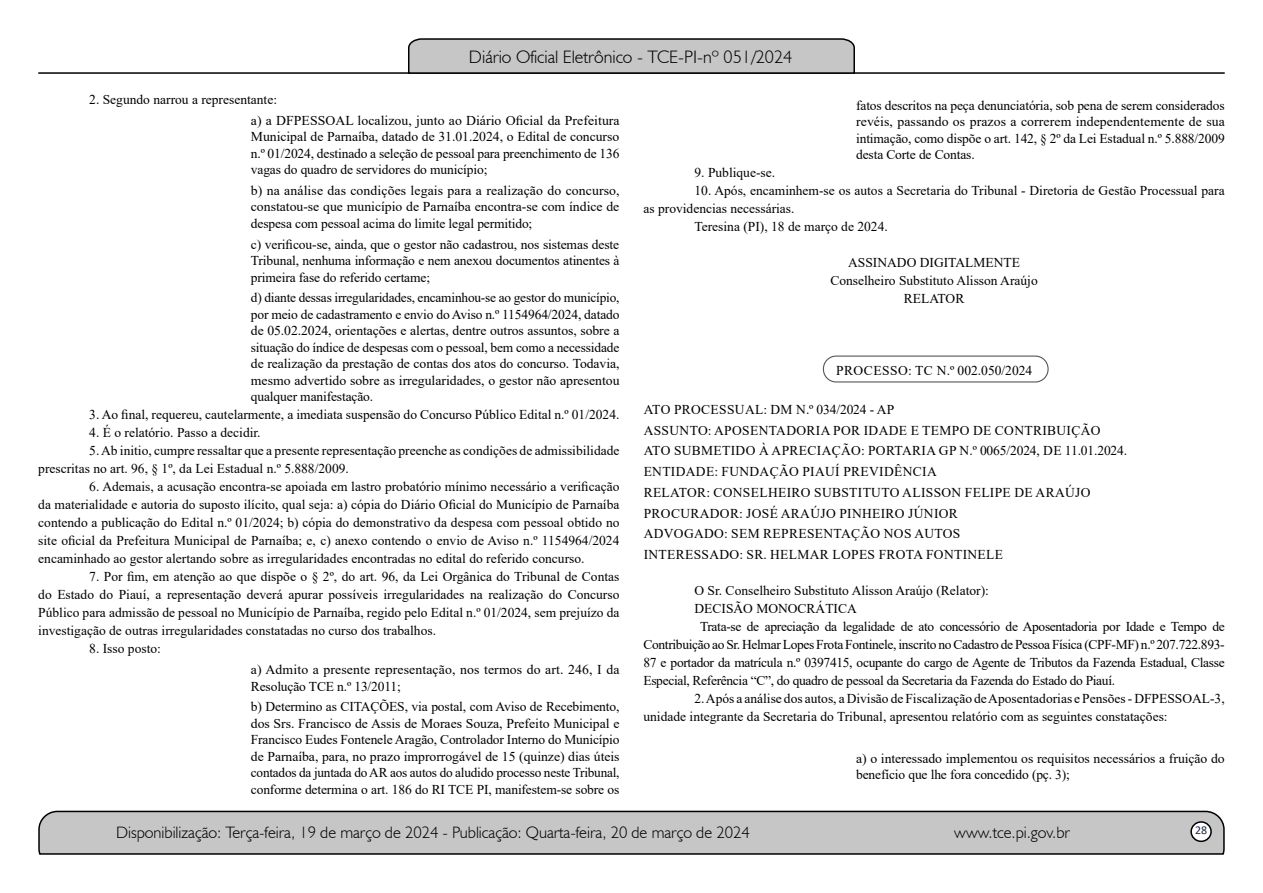
<style>
.page{position:relative;width:1263px;height:893px;background:#fff}
.page>*{position:absolute;margin:0;border:0;box-sizing:border-box;transform-origin:0 0}
.t1{font:300 18px "Humanist 521 BT";color:#000}
.t2{font:300 16.5px "Humanist 521 BT";color:#000}
.t3{font:13.5px/16.5px "Times New Roman";color:#000;text-align:justify}
.t4{font:13.5px "Times New Roman";letter-spacing:-.025em;color:#000}
.t5{font:13.5px/20.7px "Times New Roman";letter-spacing:.025em;color:#000}
.t6{font:13.5px "Times New Roman";letter-spacing:.035em;color:#000}
.t7{font:12px "Calibri";color:#212d4c}
</style>
<div class="page">
<svg style="left:38px;top:810px;width:1187px;height:45px;background:#b9b9b9"></svg>
<div style="left:1191px;top:822px;width:20px;height:19px;background:#fff;border-radius:50%"></div>
<div style="left:1190px;top:821px;width:22px;height:21px;border:2px solid #000;border-radius:50%"></div>
<hr style="left:38px;top:72px;width:1187px;height:2px;background:#000">
<svg style="left:407px;top:38px;width:449px;height:36px;background:#b4b4b4"></svg>
<div style="left:823px;top:356px;width:225px;height:27px;border:1px solid #575756;border-radius:13px"></div>
<h1 class="t1" style="left:469px;top:46px;width:325px">Diário Oficial Eletrônico - TCE-PI-nº 051/2024</h1>
<p class="t3" style="left:251px;top:89px;width:370px;line-height:20.7px;text-indent:-162px">2. Segundo narrou a representante:<br>a) a DFPESSOAL localizou, junto ao Diário Oficial da Prefeitura</p>
<p class="t3" style="left:251px;top:128px;width:370px">Municipal de Parnaíba, datado de 31.01.2024, o Edital de concurso n.º 01/2024, destinado a seleção de pessoal para preenchimento de 136 vagas do quadro de servidores do município;</p>
<p class="t3" style="left:251px;top:182px;width:370px">b) na análise das condições legais para a realização do concurso, constatou-se que município de Parnaíba encontra-se com índice de despesa com pessoal acima do limite legal permitido;</p>
<p class="t3" style="left:251px;top:235px;width:370px">c) verificou-se, ainda, que o gestor não cadastrou, nos sistemas deste Tribunal, nenhuma informação e nem anexou documentos atinentes à primeira fase do referido certame;</p>
<p class="t3" style="left:251px;top:289px;width:370px">d) diante dessas irregularidades, encaminhou-se ao gestor do município, por meio de cadastramento e envio do Aviso n.º 1154964/2024, datado de 05.02.2024, orientações e alertas, dentre outros assuntos, sobre a situação do índice de despesas com o pessoal, bem como a necessidade de realização da prestação de contas dos atos do concurso. Todavia, mesmo advertido sobre as irregularidades, o gestor não apresentou qualquer manifestação.</p>
<p class="t3" style="left:89px;top:406px;width:532px">3. Ao final, requereu, cautelarmente, a imediata suspensão do Concurso Público Edital n.º 01/2024.</p>
<p class="t3" style="left:89px;top:424px;width:173px">4. É o relatório. Passo a decidir.</p>
<p class="t3" style="left:38px;top:441px;width:583px;line-height:18px;text-indent:51px">5. Ab initio, cumpre ressaltar que a presente representação preenche as condições de admissibilidade prescritas no art. 96, § 1º, da Lei Estadual n.º 5.888/2009.</p>
<p class="t3" style="left:38px;top:477px;width:583px;line-height:18px;text-indent:51px">6. Ademais, a acusação encontra-se apoiada em lastro probatório mínimo necessário a verificação da materialidade e autoria do suposto ilícito, qual seja: a) cópia do Diário Oficial do Município de Parnaíba contendo a publicação do Edital n.º 01/2024; b) cópia do demonstrativo da despesa com pessoal obtido no site oficial da Prefeitura Municipal de Parnaíba; e, c) anexo contendo o envio de Aviso n.º 1154964/2024 encaminhado ao gestor alertando sobre as irregularidades encontradas no edital do referido concurso.</p>
<p class="t3" style="left:38px;top:567px;width:583px;line-height:18px;text-indent:51px">7. Por fim, em atenção ao que dispõe o § 2º, do art. 96, da Lei Orgânica do Tribunal de Contas do Estado do Piauí, a representação deverá apurar possíveis irregularidades na realização do Concurso Público para admissão de pessoal no Município de Parnaíba, regido pelo Edital n.º 01/2024, sem prejuízo da investigação de outras irregularidades constatadas no curso dos trabalhos.</p>
<p class="t3" style="left:89px;top:640px;width:73px">8. Isso posto:</p>
<p class="t3" style="left:251px;top:661px;width:370px">a) Admito a presente representação, nos termos do art. 246, I da<br>Resolução TCE n.º 13/2011;</p>
<p class="t3" style="left:251px;top:698px;width:370px">b) Determino as CITAÇÕES, via postal, com Aviso de Recebimento, dos Srs. Francisco de Assis de Moraes Souza, Prefeito Municipal e Francisco Eudes Fontenele Aragão, Controlador Interno do Município de Parnaíba, para, no prazo improrrogável de 15 (quinze) dias úteis contados da juntada do AR aos autos do aludido processo neste Tribunal, conforme determina o art. 186 do RI TCE PI, manifestem-se sobre os</p>
<p class="t3" style="left:856px;top:96px;width:370px">fatos descritos na peça denunciatória, sob pena de serem considerados revéis, passando os prazos a correrem independentemente de sua intimação, como dispõe o art. 142, § 2º da Lei Estadual n.º 5.888/2009 desta Corte de Contas.</p>
<p class="t3" style="left:694px;top:164px;width:82px">9. Publique-se.</p>
<p class="t3" style="left:694px;top:182px;width:532px">10. Após, encaminhem-se os autos a Secretaria do Tribunal - Diretoria de Gestão Processual para</p>
<p class="t3" style="left:643px;top:200px;width:153px">as providencias necessárias.</p>
<p class="t3" style="left:694px;top:218px;width:195px">Teresina (PI), 18 de março de 2024.</p>
<p class="t3" style="left:830px;top:253px;width:209px;line-height:18px;text-align:center">ASSINADO DIGITALMENTE<br>Conselheiro Substituto Alisson Araújo<br>RELATOR</p>
<p class="t6" style="left:836px;top:361px;width:198px">PROCESSO: TC N.º 002.050/2024</p>
<p class="t5" style="left:644px;top:399px;width:485px">ATO PROCESSUAL: DM N.º 034/2024 - AP<br>ASSUNTO: APOSENTADORIA POR IDADE E TEMPO DE CONTRIBUIÇÃO ATO SUBMETIDO À APRECIAÇÃO: PORTARIA GP N.º 0065/2024, DE 11.01.2024.<br>ENTIDADE: FUNDAÇÃO PIAUÍ PREVIDÊNCIA<br>RELATOR: CONSELHEIRO SUBSTITUTO ALISSON FELIPE DE ARAÚJO PROCURADOR: JOSÉ ARAÚJO PINHEIRO JÚNIOR<br>ADVOGADO: SEM REPRESENTAÇÃO NOS AUTOS<br>INTERESSADO: SR. HELMAR LOPES FROTA FONTINELE</p>
<p class="t3" style="left:694px;top:582px;width:296px">O Sr. Conselheiro Substituto Alisson Araújo (Relator):</p>
<p class="t3" style="left:694px;top:600px;width:164px">DECISÃO MONOCRÁTICA</p>
<p class="t4" style="left:700px;top:617px;width:526px">Trata-se de apreciação da legalidade de ato concessório de Aposentadoria por Idade e Tempo de</p>
<p class="t4" style="left:643px;top:635px;width:583px">Contribuição ao Sr. Helmar Lopes Frota Fontinele, inscrito no Cadastro de Pessoa Física (CPF-MF) n.º 207.722.893-</p>
<p class="t4" style="left:643px;top:653px;width:583px">87 e portador da matrícula n.º 0397415, ocupante do cargo de Agente de Tributos da Fazenda Estadual, Classe</p>
<p class="t4" style="left:643px;top:671px;width:473px">Especial, Referência “C”, do quadro de pessoal da Secretaria da Fazenda do Estado do Piauí.</p>
<p class="t3" style="left:643px;top:689px;width:583px;line-height:18px;text-indent:51px">2. Após a análise dos autos, a Divisão de Fiscalização de Aposentadorias e Pensões - DFPESSOAL-3, unidade integrante da Secretaria do Tribunal, apresentou relatório com as seguintes constatações:</p>
<p class="t3" style="left:856px;top:749px;width:370px">a) o interessado implementou os requisitos necessários a fruição do benefício que lhe fora concedido (pç. 3);</p>
<p class="t2" style="left:116px;top:822px;width:635px">Disponibilização: Terça-feira, 19 de março de 2024 - Publicação: Quarta-feira, 20 de março de 2024</p>
<p class="t2" style="left:954px;top:822px;width:117px">www.tce.pi.gov.br</p>
<p class="t7" style="left:1195px;top:821px;width:14px">28</p>
</div>
